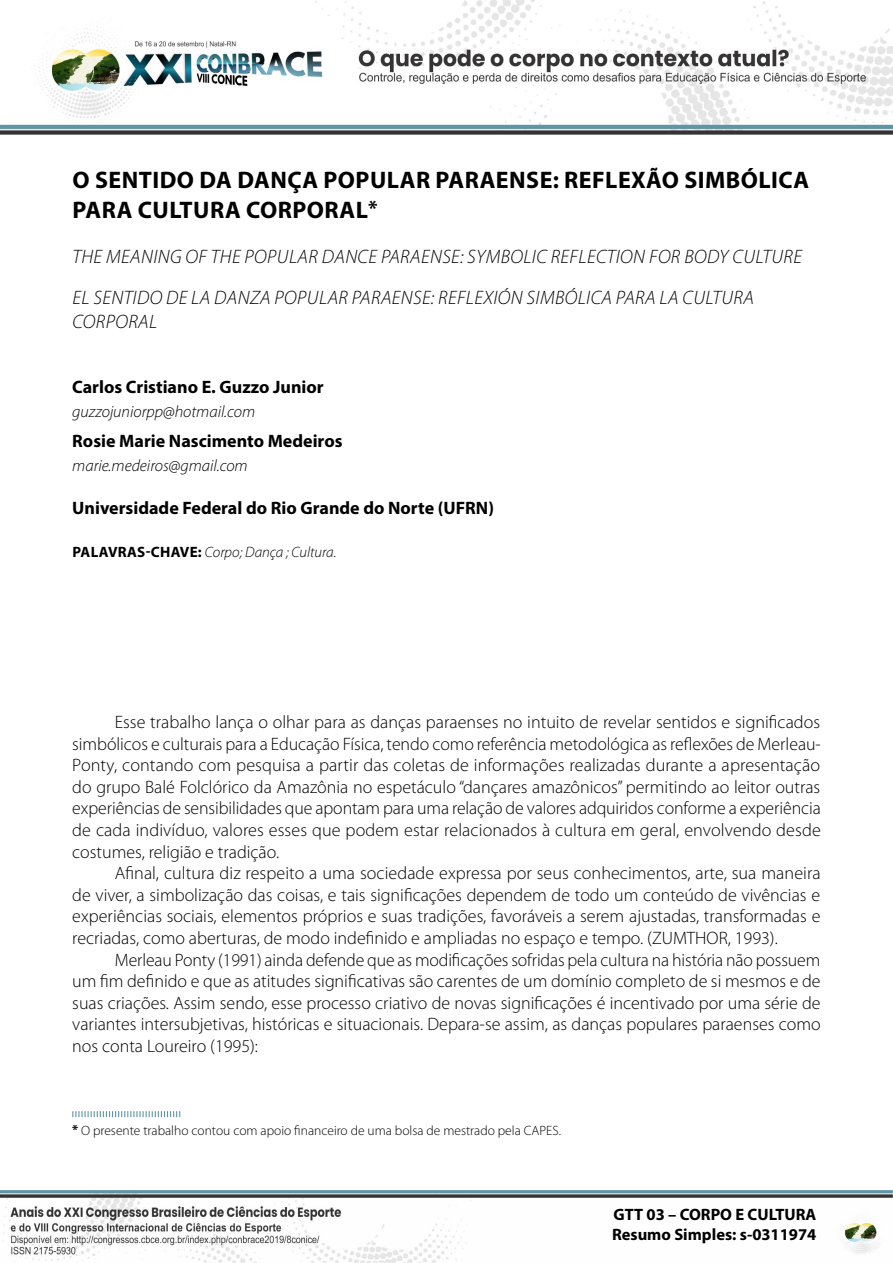
<style>
.page{position:relative;width:893px;height:1263px;background:#fff}
.page>*{position:absolute;margin:0;border:0;box-sizing:border-box;transform-origin:0 0}
.TITULO{font:700 24px/30px "Myriad Pro";letter-spacing:.02em;color:#000}
.TIT_TRADU_RES_SIMPLE{font:italic 300 19.5px/24px "Myriad Pro";letter-spacing:.02em;color:#000}
.MIOLO{font:300 18px/21.6px "Myriad Pro";color:#000;text-align:justify}
.AUTORES{font:700 18px "Myriad Pro";color:#000}
.AFILIAÇÃO{font:700 18px "Myriad Pro";color:#000}
.E-MAIL{font:italic 300 16.5px "Myriad Pro";color:#000}
.t1{font:700 16.5px/19.8px "Myriad Pro";color:#000}
.KEYWORDS_1{font:italic 300 15px "Myriad Pro";color:#000}
.LEG__RODAPE{font:300 13.5px "Myriad Pro";color:#000}
.s1{font-size:21px}
.s2{color:#fff}
.s3{font-weight:700;font-style:normal}
.s4{font-weight:700}
</style>
<div class="page">
<img style="left:0;top:0;width:893px;height:134px">
<img style="left:0;top:1190px;width:893px;height:73px">
<svg style="left:72px;top:1111px;width:108px;height:6px"></svg>
<p class="TITULO" style="left:73px;top:164px;width:738px">O SENTIDO DA DANÇA POPULAR PARAENSE: REFLEXÃO SIMBÓLICA<br>PARA CULTURA CORPORAL<span class="s1">*</span><span class="s2">1</span></p>
<p class="TIT_TRADU_RES_SIMPLE" style="left:72px;top:245px;width:731px">THE MEANING OF THE POPULAR DANCE PARAENSE: SYMBOLIC REFLECTION FOR BODY CULTURE</p>
<p class="TIT_TRADU_RES_SIMPLE" style="left:72px;top:286px;width:683px">EL SENTIDO DE LA DANZA POPULAR PARAENSE: REFLEXIÓN SIMBÓLICA PARA LA CULTURA<br>CORPORAL</p>
<p class="AUTORES" style="left:72px;top:375px;width:253px">Carlos Cristiano E. Guzzo Junior</p>
<p class="E-MAIL" style="left:72px;top:401px;width:184px">guzzojuniorpp@hotmail.com</p>
<p class="AUTORES" style="left:72px;top:429px;width:272px">Rosie Marie Nascimento Medeiros</p>
<p class="E-MAIL" style="left:72px;top:455px;width:177px">marie.medeiros@gmail.com</p>
<p class="AFILIAÇÃO" style="left:72px;top:496px;width:423px">Universidade Federal do Rio Grande do Norte (UFRN)</p>
<p class="KEYWORDS_1" style="left:72px;top:543px;width:266px"><span class="s3">PALAVRAS-CHAVE:</span> Corpo; Dança ; Cultura.</p>
<p class="MIOLO" style="left:72px;top:711px;width:750px;text-indent:43px">Esse trabalho lança o olhar para as danças paraenses no intuito de revelar sentidos e significados simbólicos e culturais para a Educação Física, tendo como referência metodológica as reflexões de Merleau-Ponty, contando com pesquisa a partir das coletas de informações realizadas durante a apresentação do grupo Balé Folclórico da Amazônia no espetáculo “dançares amazônicos” permitindo ao leitor outras experiências de sensibilidades que apontam para uma relação de valores adquiridos conforme a experiência de cada indivíduo, valores esses que podem estar relacionados à cultura em geral, envolvendo desde costumes, religião e tradição.</p>
<p class="MIOLO" style="left:72px;top:862px;width:750px;text-indent:43px">Afinal, cultura diz respeito a uma sociedade expressa por seus conhecimentos, arte, sua maneira de viver, a simbolização das coisas, e tais significações dependem de todo um conteúdo de vivências e experiências sociais, elementos próprios e suas tradições, favoráveis a serem ajustadas, transformadas e recriadas, como aberturas, de modo indefinido e ampliadas no espaço e tempo. (ZUMTHOR, 1993).</p>
<p class="MIOLO" style="left:72px;top:948px;width:750px;text-indent:43px">Merleau Ponty (1991) ainda defende que as modificações sofridas pela cultura na história não possuem um fim definido e que as atitudes significativas são carentes de um domínio completo de si mesmos e de suas criações. Assim sendo, esse processo criativo de novas significações é incentivado por uma série de variantes intersubjetivas, históricas e situacionais. Depara-se assim, as danças populares paraenses como nos conta Loureiro (1995):</p>
<p class="LEG__RODAPE" style="left:72px;top:1123px;width:490px"><span class="s4">*</span> O presente trabalho contou com apoio financeiro de uma bolsa de mestrado pela CAPES.</p>
<p class="t1" style="left:612px;top:1204px;width:206px">GTT 03 – CORPO E CULTURA<br>Resumo Simples: s-0311974</p>
</div>
